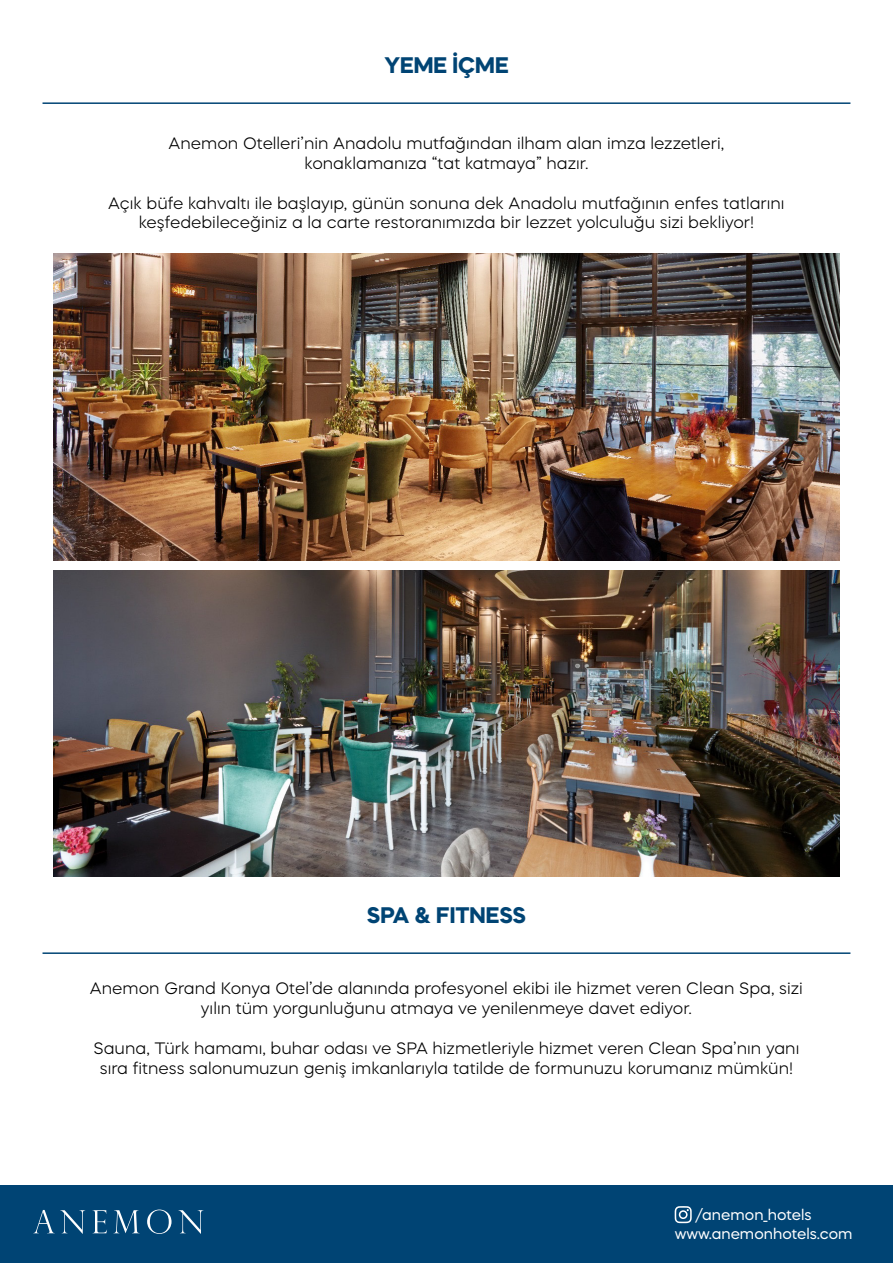
<style>
.page{position:relative;width:893px;height:1263px;background:#fff}
.page>*{position:absolute;margin:0;border:0;box-sizing:border-box;transform-origin:0 0}
.t1{font:700 22.5px "Mazzard H";color:#004474}
.t2{font:300 16.5px/19.8px "Mazzard H";color:#000;text-align:center}
.t3{font:15px/19px "Mazzard H";color:#fff}
</style>
<div class="page">
<div style="left:0;top:1185px;width:893px;height:78px;background:#004474"></div>
<svg style="left:33px;top:1210px;width:52px;height:24px"></svg>
<svg style="left:93px;top:1210px;width:14px;height:23px"></svg>
<svg style="left:114px;top:1210px;width:25px;height:23px"></svg>
<svg style="left:147px;top:1209px;width:25px;height:25px"></svg>
<svg style="left:178px;top:1210px;width:25px;height:24px"></svg>
<svg style="left:675px;top:1206px;width:17px;height:17px"></svg>
<hr style="left:43px;top:952px;width:807px;height:2px;background:#004474">
<hr style="left:43px;top:102px;width:807px;height:2px;background:#004474">
<img style="left:54px;top:254px;width:785px;height:306px">
<img style="left:54px;top:570px;width:785px;height:306px">
<h1 class="t1" style="left:384px;top:51px;width:126px">YEME İÇME</h1>
<p class="t2" style="left:169px;top:133px;width:557px">Anemon Otelleri’nin Anadolu mutfağından ilham alan imza lezzetleri, konaklamanıza “tat katmaya” hazır.</p>
<p class="t2" style="left:108px;top:193px;width:678px">Açık büfe kahvaltı ile başlayıp, günün sonuna dek Anadolu mutfağının enfes tatlarını keşfedebileceğiniz a la carte restoranımızda bir lezzet yolculuğu sizi bekliyor!</p>
<h1 class="t1" style="left:367px;top:900px;width:161px">SPA &amp; FITNESS</h1>
<p class="t2" style="left:90px;top:978px;width:714px">Anemon Grand Konya Otel’de alanında profesyonel ekibi ile hizmet veren Clean Spa, sizi yılın tüm yorgunluğunu atmaya ve yenilenmeye davet ediyor.</p>
<p class="t2" style="left:94px;top:1038px;width:707px">Sauna, Türk hamamı, buhar odası ve SPA hizmetleriyle hizmet veren Clean Spa’nın yanı sıra fitness salonumuzun geniş imkanlarıyla tatilde de formunuzu korumanız mümkün!</p>
<p class="t3" style="left:675px;top:1204px;width:179px;text-indent:21px">/anemon_hotels www.anemonhotels.com</p>
</div>
